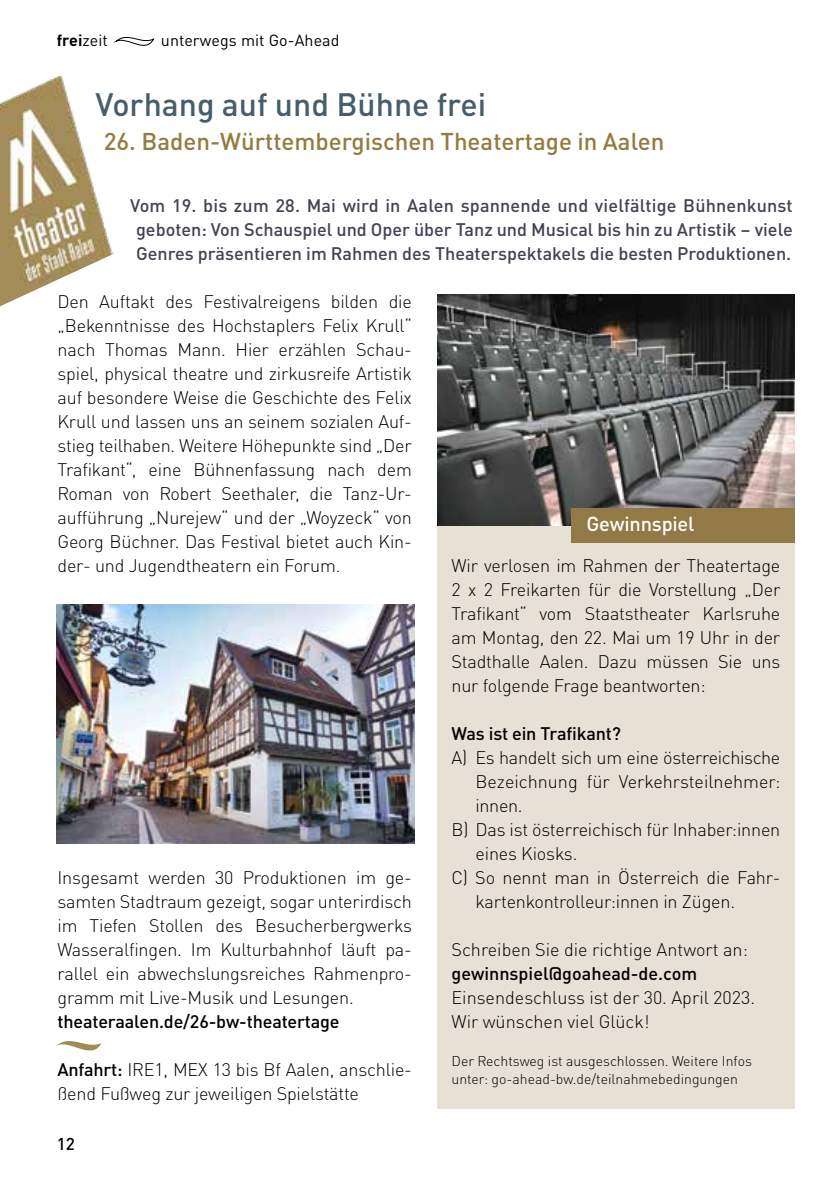
<style>
.page{position:relative;width:840px;height:1191px;background:#fff}
.page>*{position:absolute;margin:0;border:0;box-sizing:border-box;transform-origin:0 0}
.t1{font:500 32px "DIN Pro";color:#465d6a}
.t2{font:500 24px "DIN Pro";color:#957b3f}
.t3{font:500 20px "DIN Pro";letter-spacing:-.01em;color:#fff}
.t4{font:300 18px/24px "DIN Pro";letter-spacing:-.01em;color:#000;text-align:justify}
.t5{font:500 18px/24px "DIN Pro";color:#424351;text-align:center}
.t6{font:500 18px "DIN Pro";letter-spacing:-.01em;color:#000}
.t7{font:500 17px "DIN Pro";color:#000}
.t8{font:16px "DIN Pro";letter-spacing:.005em;color:#000}
.t9{font:700 16px "DIN Pro";color:#000}
.t10{font:300 14px/18px "DIN Pro";color:#000}
.s1{font-weight:400}
.s2{font-weight:500}
</style>
<div class="page">
<div style="left:437px;top:501px;width:357px;height:607px;background:#e7e0d4"></div>
<svg style="left:113px;top:37px;width:42px;height:9px"></svg>
<img style="left:437px;top:295px;width:357px;height:230px">
<img style="left:57px;top:605px;width:357px;height:238px">
<div style="left:571px;top:508px;width:223px;height:35px;background:#927a46"></div>
<img style="left:0;top:76px;width:114px;height:230px">
<svg style="left:57px;top:1041px;width:44px;height:10px"></svg>
<p class="t9" style="left:57px;top:28px;width:53px">frei<span class="s1">zeit</span></p>
<p class="t8" style="left:161px;top:28px;width:180px">unterwegs mit Go-Ahead</p>
<h1 class="t1" style="left:96px;top:80px;width:392px">Vorhang auf und Bühne frei</h1>
<h2 class="t2" style="left:104px;top:123px;width:562px">26. Baden-Württembergischen Theatertage in Aalen</h2>
<p class="t5" style="left:130px;top:192px;width:664px">Vom 19. bis zum 28. Mai wird in Aalen spannende und vielfältige Bühnenkunst geboten: Von Schauspiel und Oper über Tanz und Musical bis hin zu Artistik – viele<br>Genres präsentieren im Rahmen des Theaterspektakels die besten Produktionen.</p>
<p class="t4" style="left:57px;top:288px;width:356px">Den Auftakt des Festivalreigens bilden die „Bekenntnisse des Hochstaplers Felix Krull“ nach Thomas Mann. Hier erzählen Schau&shy;spiel, physical theatre und zirkusreife Artistik auf besondere Weise die Geschichte des Felix Krull und lassen uns an seinem sozialen Auf&shy;stieg teilhaben. Weitere Höhepunkte sind „Der Trafikant“, eine Bühnenfassung nach dem Roman von Robert Seethaler, die Tanz-Ur&shy;aufführung „Nurejew“ und der „Woyzeck“ von Georg Büchner. Das Festival bietet auch Kin&shy;der- und Jugendtheatern ein Forum.</p>
<p class="t4" style="left:57px;top:864px;width:356px">Insgesamt werden 30 Produktionen im ge&shy;samten Stadtraum gezeigt, sogar unterirdisch im Tiefen Stollen des Besucherbergwerks Wasseralfingen. Im Kulturbahnhof läuft pa&shy;rallel ein abwechslungsreiches Rahmenpro&shy;gramm mit Live-Musik und Lesungen.</p>
<p class="t6" style="left:57px;top:1008px;width:283px">theateraalen.de/26-bw-theatertage</p>
<p class="t4" style="left:57px;top:1056px;width:356px"><span class="s2">Anfahrt:</span> IRE1, MEX 13 bis Bf Aalen, anschlie&shy;ßend Fußweg zur jeweiligen Spielstätte</p>
<p class="t7" style="left:57px;top:1130px;width:20px">12</p>
<p class="t3" style="left:586px;top:508px;width:109px">Gewinnspiel</p>
<p class="t4" style="left:451px;top:552px;width:330px">Wir verlosen im Rahmen der Theatertage 2 x 2 Freikarten für die Vorstellung „Der Trafikant“ vom Staatstheater Karlsruhe am Montag, den 22. Mai um 19 Uhr in der Stadthalle Aalen. Dazu müssen Sie uns nur folgende Frage beantworten:</p>
<p class="t6" style="left:451px;top:720px;width:171px">Was ist ein Trafikant?</p>
<p class="t4" style="left:451px;top:744px;width:330px">A) Es handelt sich um eine österreichische</p>
<p class="t4" style="left:475px;top:768px;width:306px">Bezeichnung für Verkehrsteilnehmer:</p>
<p class="t4" style="left:475px;top:792px;width:48px">innen.</p>
<p class="t4" style="left:451px;top:816px;width:330px">B) Das ist österreichisch für Inhaber:innen</p>
<p class="t4" style="left:475px;top:840px;width:103px">eines Kiosks.</p>
<p class="t4" style="left:451px;top:864px;width:330px">C) So nennt man in Österreich die Fahr-</p>
<p class="t4" style="left:475px;top:888px;width:261px">kartenkontrolleur:innen in Zügen.</p>
<p class="t4" style="left:451px;top:936px;width:298px">Schreiben Sie die richtige Antwort an:</p>
<p class="t6" style="left:451px;top:960px;width:247px">gewinnspiel@goahead-de.com</p>
<p class="t4" style="left:451px;top:984px;width:305px">Einsendeschluss ist der 30. April 2023.<br>Wir wünschen viel Glück!</p>
<p class="t10" style="left:451px;top:1051px;width:302px">Der Rechtsweg ist ausgeschlossen. Weitere Infos unter: go-ahead-bw.de/teilnahmebedingungen</p>
</div>
